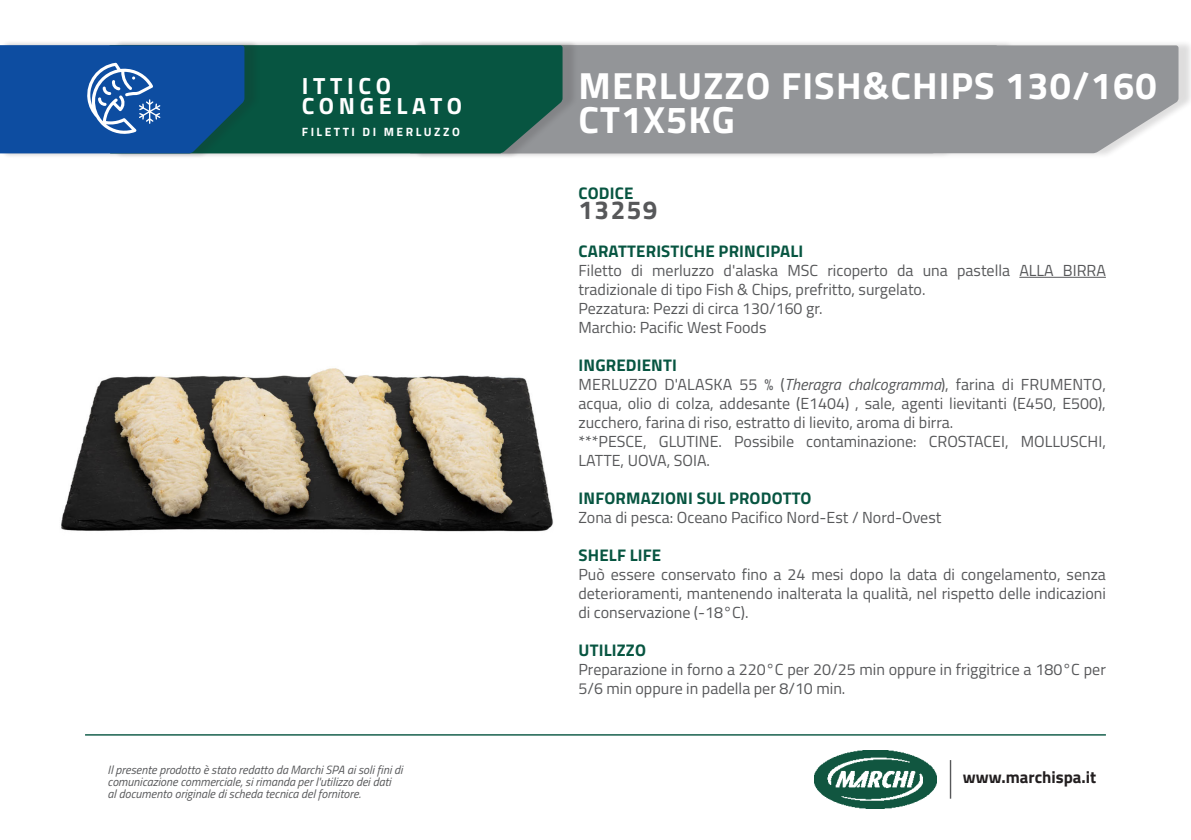
<style>
.page{position:relative;width:1191px;height:840px;background:#fff}
.page>*{position:absolute;margin:0;border:0;box-sizing:border-box;transform-origin:0 0}
.t1{font:700 37.8px/34.2px "Titillium Web";letter-spacing:.03em;color:#fff}
.t2{font:700 26px "Titillium Web";letter-spacing:.06em;color:#57585a}
.t3{font:700 23.4px/19.8px "Titillium Web";letter-spacing:.2em;color:#fff}
.t4{font:700 16.8px "Titillium Web";letter-spacing:.01em;color:#075541}
.t5{font:700 16.8px "Titillium Web";color:#231f20}
.t6{font:16px/19px "Titillium Web";color:#57585a}
.t7{font:italic 12px/12px "Titillium Web";color:#57585a}
.t8{font:700 12px "Titillium Web";letter-spacing:.21em;color:#fff}
.s1{font-style:italic}
</style>
<div class="page">
<hr style="left:949px;top:759px;width:2px;height:39px;background:#57585a">
<img style="left:814px;top:750px;width:122px;height:58px">
<hr style="left:85px;top:733px;width:1021px;height:2px;background:#075541">
<hr style="left:1019px;top:277px;width:87px;height:1px;background:#57585a">
<div style="left:413px;top:40px;width:778px;height:119px;background:#231f20;opacity:.15"></div>
<div style="left:578px;top:45px;width:600px;height:108px;background:#939598"></div>
<div style="left:113px;top:40px;width:465px;height:119px;background:#231f20;opacity:.15"></div>
<div style="left:260px;top:45px;width:302px;height:108px;background:#075541"></div>
<div style="left:0;top:40px;width:260px;height:119px;background:#231f20;opacity:.15"></div>
<svg style="left:0;top:45px;width:244px;height:108px;background:#1956a0"></svg>
<img style="left:61px;top:368px;width:492px;height:164px">
<p class="t3" style="left:302px;top:75px;width:162px">ITTICO<br>CONGELATO</p>
<p class="t8" style="left:302px;top:123px;width:160px">FILETTI DI MERLUZZO</p>
<p class="t3" style="left:302px;top:92px;width:91px">ITTICO</p>
<p class="t7" style="left:108px;top:762px;width:296px">Il presente prodotto è stato redatto da Marchi SPA ai soli fini di comunicazione commerciale, si rimanda per l'utilizzo dei dati<br>al documento originale di scheda tecnica del fornitore.</p>
<p class="t1" style="left:578px;top:67px;width:580px">MERLUZZO FISH&amp;CHIPS 130/160<br>CT1X5KG</p>
<p class="t1" style="left:617px;top:89px;width:231px">Crudo veneto</p>
<p class="t4" style="left:578px;top:180px;width:56px">CODICE</p>
<p class="t2" style="left:578px;top:190px;width:81px">13259</p>
<p class="t4" style="left:578px;top:238px;width:226px">CARATTERISTICHE PRINCIPALI</p>
<p class="t6" style="left:578px;top:260px;width:529px">Filetto di merluzzo d'alaska MSC ricoperto da una pastella ALLA BIRRA tradizionale di tipo Fish &amp; Chips, prefritto, surgelato.</p>
<p class="t6" style="left:578px;top:298px;width:245px">Pezzatura: Pezzi di circa 130/160 gr.</p>
<p class="t6" style="left:578px;top:317px;width:189px">Marchio: Pacific West Foods</p>
<p class="t4" style="left:578px;top:352px;width:100px">INGREDIENTI</p>
<p class="t6" style="left:578px;top:374px;width:529px;text-align:justify">MERLUZZO D'ALASKA 55 % (<span class="s1">Theragra chalcogramma</span>), farina di FRUMENTO, acqua, olio di colza, addesante (E1404) , sale, agenti lievitanti (E450, E500), zucchero, farina di riso, estratto di lievito, aroma di birra.</p>
<p class="t6" style="left:578px;top:431px;width:529px">***PESCE, GLUTINE. Possibile contaminazione: CROSTACEI, MOLLUSCHI,<br>LATTE, UOVA, SOIA.</p>
<p class="t4" style="left:578px;top:485px;width:234px">INFORMAZIONI SUL PRODOTTO</p>
<p class="t6" style="left:578px;top:507px;width:364px">Zona di pesca: Oceano Pacifico Nord-Est / Nord-Ovest</p>
<p class="t4" style="left:578px;top:542px;width:84px">SHELF LIFE</p>
<p class="t6" style="left:578px;top:564px;width:529px;text-align:justify">Può essere conservato fino a 24 mesi dopo la data di congelamento, senza deterioramenti, mantenendo inalterata la qualità, nel rispetto delle indicazioni di conservazione (-18°C).</p>
<p class="t4" style="left:578px;top:637px;width:69px">UTILIZZO</p>
<p class="t6" style="left:578px;top:659px;width:529px">Preparazione in forno a 220°C per 20/25 min oppure in friggitrice a 180°C per<br>5/6 min oppure in padella per 8/10 min.</p>
<p class="t5" style="left:963px;top:764px;width:135px">www.marchispa.it</p>
</div>
